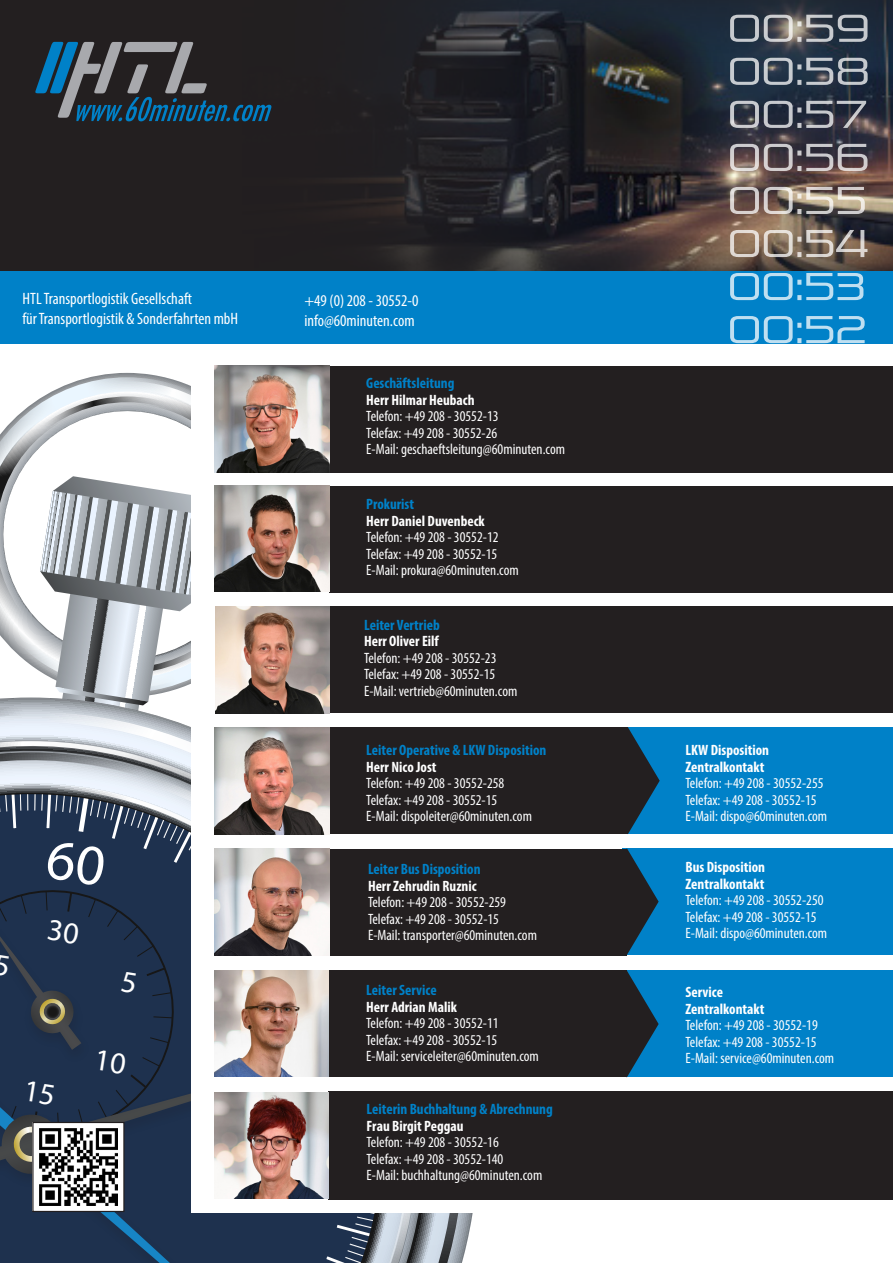
<style>
.page{position:relative;width:893px;height:1263px;background:#fff}
.page>*{position:absolute;margin:0;border:0;box-sizing:border-box;transform-origin:0 0}
.t1{font:condensed 16.5px "Myriad Pro";color:#fff}
.t2{font:condensed 15px "Myriad Pro";color:#fff}
.t3{font:700 condensed 15px "Myriad Pro";color:#fff}
.t4{font:700 condensed 15px "Myriad Pro";color:#0081c8}
</style>
<div class="page">
<svg style="left:55px;top:372px;width:136px;height:18px"></svg>
<svg style="left:0;top:390px;width:191px;height:86px"></svg>
<div style="left:622px;top:848px;width:271px;height:107px;background:#0081c8"></div>
<div style="left:628px;top:727px;width:265px;height:107px;background:#0081c8"></div>
<div style="left:0;top:0;width:893px;height:285px;background:#231f20"></div>
<img style="left:214px;top:0;width:679px;height:271px">
<svg style="left:35px;top:42px;width:236px;height:79px"></svg>
<div style="left:0;top:271px;width:893px;height:72px;background:#0081c8"></div>
<svg style="left:730px;top:316px;width:135px;height:27px"></svg>
<svg style="left:730px;top:273px;width:133px;height:27px"></svg>
<svg style="left:730px;top:230px;width:137px;height:27px;background:#98897c"></svg>
<svg style="left:730px;top:187px;width:135px;height:27px;background:#9a8d84"></svg>
<svg style="left:730px;top:144px;width:137px;height:27px;background:#786e73"></svg>
<svg style="left:730px;top:101px;width:136px;height:27px;background:#5c606b"></svg>
<svg style="left:730px;top:58px;width:138px;height:27px;background:#5e6a78"></svg>
<svg style="left:730px;top:15px;width:137px;height:27px;background:#6e737a"></svg>
<div style="left:329px;top:486px;width:564px;height:106px;background:#231f20"></div>
<div style="left:329px;top:366px;width:564px;height:107px;background:#231f20"></div>
<img style="left:214px;top:366px;width:115px;height:107px">
<div style="left:329px;top:849px;width:298px;height:106px;background:#231f20"></div>
<div style="left:329px;top:727px;width:299px;height:107px;background:#231f20"></div>
<div style="left:330px;top:606px;width:563px;height:107px;background:#231f20"></div>
<div style="left:329px;top:970px;width:564px;height:107px;background:#231f20"></div>
<div style="left:329px;top:1091px;width:564px;height:109px;background:#231f20"></div>
<svg style="left:628px;top:727px;width:32px;height:107px"></svg>
<svg style="left:627px;top:848px;width:32px;height:107px"></svg>
<div style="left:628px;top:970px;width:265px;height:107px;background:#0081c8"></div>
<svg style="left:627px;top:970px;width:32px;height:107px"></svg>
<svg style="left:0;top:476px;width:561px;height:787px"></svg>
<p class="t1" style="left:23px;top:289px;width:171px">HTL Transportlogistik Gesellschaft</p>
<p class="t1" style="left:23px;top:309px;width:217px">für Transportlogistik &amp; Sonderfahrten mbH</p>
<p class="t1" style="left:304px;top:291px;width:115px">+49 (0) 208 - 30552-0</p>
<p class="t1" style="left:304px;top:310px;width:112px">info@60minuten.com</p>
<p class="t4" style="left:366px;top:374px;width:90px">Geschäftsleitung</p>
<p class="t3" style="left:366px;top:390px;width:110px">Herr Hilmar Heubach</p>
<p class="t2" style="left:366px;top:407px;width:134px">Telefon: +49 208 - 30552-13</p>
<p class="t2" style="left:366px;top:424px;width:133px">Telefax: +49 208 - 30552-26</p>
<p class="t2" style="left:366px;top:440px;width:200px">E-Mail: geschaeftsleitung@60minuten.com</p>
<p class="t4" style="left:366px;top:495px;width:49px">Prokurist</p>
<p class="t3" style="left:366px;top:512px;width:120px">Herr Daniel Duvenbeck</p>
<p class="t2" style="left:366px;top:528px;width:134px">Telefon: +49 208 - 30552-12</p>
<p class="t2" style="left:366px;top:545px;width:133px">Telefax: +49 208 - 30552-15</p>
<p class="t2" style="left:366px;top:561px;width:154px">E-Mail: prokura@60minuten.com</p>
<p class="t4" style="left:364px;top:615px;width:77px">Leiter Vertrieb</p>
<p class="t3" style="left:364px;top:632px;width:76px">Herr Oliver Eilf</p>
<p class="t2" style="left:364px;top:649px;width:134px">Telefon: +49 208 - 30552-23</p>
<p class="t2" style="left:364px;top:665px;width:133px">Telefax: +49 208 - 30552-15</p>
<p class="t2" style="left:364px;top:682px;width:155px">E-Mail: vertrieb@60minuten.com</p>
<p class="t4" style="left:366px;top:741px;width:182px">Leiter Operative &amp; LKW Disposition</p>
<p class="t3" style="left:366px;top:757px;width:72px">Herr Nico Jost</p>
<p class="t2" style="left:366px;top:774px;width:140px">Telefon: +49 208 - 30552-258</p>
<p class="t2" style="left:366px;top:791px;width:133px">Telefax: +49 208 - 30552-15</p>
<p class="t2" style="left:366px;top:807px;width:167px">E-Mail: dispoleiter@60minuten.com</p>
<p class="t4" style="left:368px;top:860px;width:114px">Leiter Bus Disposition</p>
<p class="t3" style="left:368px;top:876px;width:110px">Herr Zehrudin Ruznic</p>
<p class="t2" style="left:368px;top:893px;width:140px">Telefon: +49 208 - 30552-259</p>
<p class="t2" style="left:368px;top:910px;width:133px">Telefax: +49 208 - 30552-15</p>
<p class="t2" style="left:368px;top:926px;width:170px">E-Mail: transporter@60minuten.com</p>
<p class="t4" style="left:366px;top:981px;width:72px">Leiter Service</p>
<p class="t3" style="left:366px;top:997px;width:92px">Herr Adrian Malik</p>
<p class="t2" style="left:366px;top:1014px;width:134px">Telefon: +49 208 - 30552-11</p>
<p class="t2" style="left:366px;top:1030px;width:133px">Telefax: +49 208 - 30552-15</p>
<p class="t2" style="left:366px;top:1047px;width:174px">E-Mail: serviceleiter@60minuten.com</p>
<p class="t4" style="left:367px;top:1100px;width:188px">Leiterin Buchhaltung &amp; Abrechnung</p>
<p class="t3" style="left:367px;top:1116px;width:99px">Frau Birgit Peggau</p>
<p class="t2" style="left:367px;top:1133px;width:134px">Telefon: +49 208 - 30552-16</p>
<p class="t2" style="left:367px;top:1149px;width:138px">Telefax: +49 208 - 30552-140</p>
<p class="t2" style="left:367px;top:1166px;width:177px">E-Mail: buchhaltung@60minuten.com</p>
<p class="t3" style="left:685px;top:741px;width:85px">LKW Disposition</p>
<p class="t3" style="left:685px;top:757px;width:80px">Zentralkontakt</p>
<p class="t2" style="left:685px;top:774px;width:140px">Telefon: +49 208 - 30552-255</p>
<p class="t2" style="left:685px;top:791px;width:133px">Telefax: +49 208 - 30552-15</p>
<p class="t2" style="left:685px;top:807px;width:143px">E-Mail: dispo@60minuten.com</p>
<p class="t3" style="left:685px;top:858px;width:81px">Bus Disposition</p>
<p class="t3" style="left:685px;top:874px;width:80px">Zentralkontakt</p>
<p class="t2" style="left:685px;top:891px;width:140px">Telefon: +49 208 - 30552-250</p>
<p class="t2" style="left:685px;top:908px;width:133px">Telefax: +49 208 - 30552-15</p>
<p class="t2" style="left:685px;top:924px;width:143px">E-Mail: dispo@60minuten.com</p>
<p class="t3" style="left:685px;top:983px;width:39px">Service</p>
<p class="t3" style="left:685px;top:999px;width:80px">Zentralkontakt</p>
<p class="t2" style="left:685px;top:1016px;width:134px">Telefon: +49 208 - 30552-19</p>
<p class="t2" style="left:685px;top:1032px;width:133px">Telefax: +49 208 - 30552-15</p>
<p class="t2" style="left:685px;top:1049px;width:150px">E-Mail: service@60minuten.com</p>
</div>
